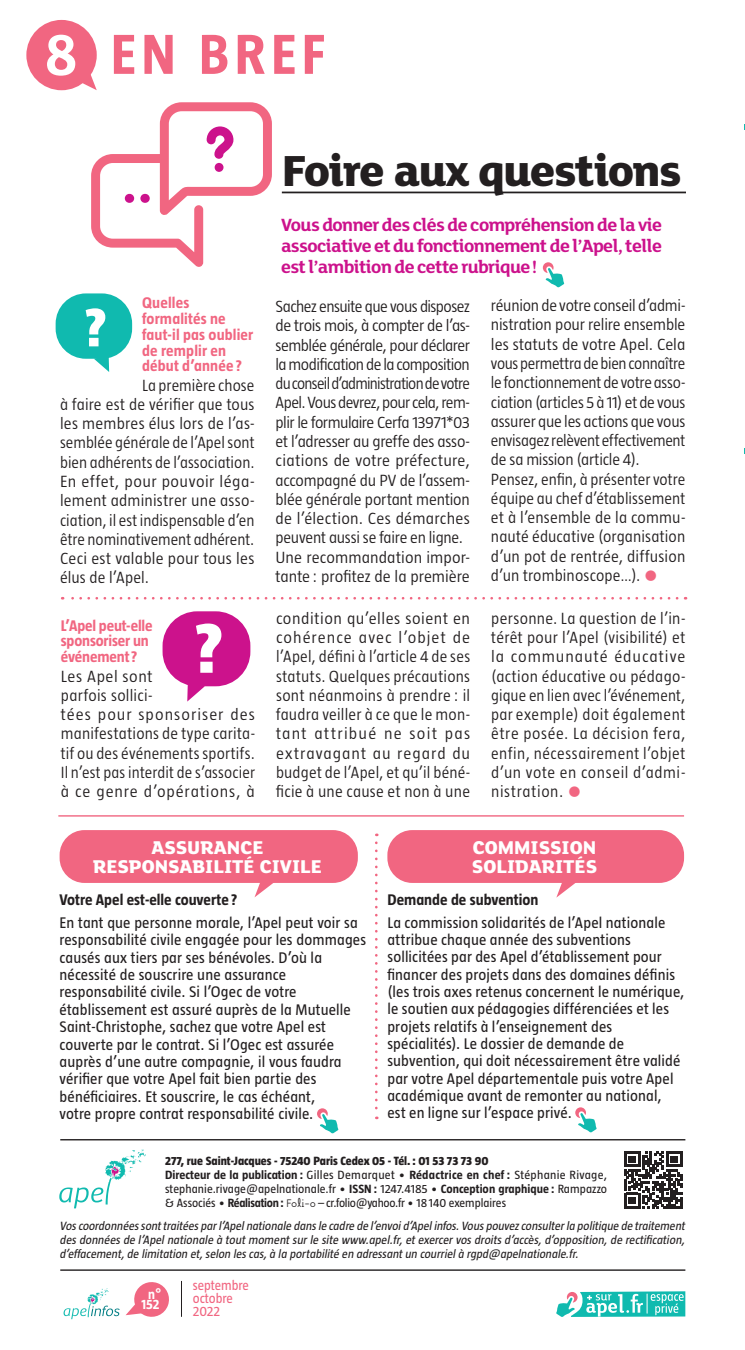
<style>
.page{position:relative;width:745px;height:1350px;background:#fff}
.page>*{position:absolute;margin:0;border:0;box-sizing:border-box;transform-origin:0 0}
.t1{font:800 71.75px "Taz";color:#fff}
.t2{font:700 57.75px "Taz";letter-spacing:.09em;color:#f16681}
.t3{font:800 55.48px "Taz";color:#fff}
.t4{font:800 47.25px "FS Lola";letter-spacing:-.03em;color:#231f20}
.t5{font:800 20.12px/19.2px "FS Lola";color:#fff}
.t6{font:700 19.25px/21px "FS Lola";letter-spacing:-.03em;color:#cc128c;text-align:justify}
.t7{font:300 16.62px/19.2px "Taz";color:#231f20;text-align:justify}
.t8{font:300 16.62px/19.2px "Taz";letter-spacing:-.02em;color:#231f20}
.t9{font:300 16.62px/19.2px "Taz";letter-spacing:.02em;color:#231f20}
.t10{font:15.75px/17.3px "Taz";letter-spacing:.01em;color:#231f20}
.t11{font:700 15.75px/15.8px "Taz";letter-spacing:.01em;color:#f16681}
.t12{font:700 15.75px "Taz";color:#231f20}
.t13{font:700 15.75px/15.8px "Taz";letter-spacing:-.01em;color:#f16681}
.t14{font:14px/13.1px "Taz";letter-spacing:-.005em;color:#f16681}
.t15{font:700 14px/10.5px "Taz";color:#fff;text-align:center}
.t16{font:italic 12.25px/14px "Taz";color:#231f20;text-align:justify}
.t17{font:12.25px/14px "Taz";color:#231f20}
.s1{font-family:"FS Lola";font-size:62.65px;color:#fff}
.s2{font-weight:800;font-size:24.5px;color:#f16681}
.s3{font-weight:800}
.s4{font-weight:700}
.s5{font-family:"Suburban";font-weight:300;font-size:14px}
</style>
<div class="page">
<svg style="left:91px;top:102px;width:181px;height:165px"></svg>
<div style="left:214px;top:163px;width:9px;height:9px;background:#cc128c;border-radius:50%"></div>
<div style="left:125px;top:194px;width:9px;height:9px;background:#cc128c;border-radius:4px"></div>
<div style="left:140px;top:194px;width:10px;height:9px;background:#cc128c;border-radius:4px"></div>
<hr style="left:60px;top:1138px;width:625px;height:2px;background:#231f20">
<hr style="left:60px;top:1269px;width:625px;height:1px;background:#231f20">
<hr style="left:282px;top:191px;width:403px;height:2px;background:#231f20">
<hr style="left:181px;top:1280px;width:1px;height:36px;background:#231f20">
<div style="left:26px;top:20px;width:71px;height:70px;background:#f16681;border-radius:50%"></div>
<svg style="left:66px;top:55px;width:31px;height:35px"></svg>
<svg style="left:624px;top:1151px;width:57px;height:57px"></svg>
<svg style="left:556px;top:1291px;width:129px;height:25px"></svg>
<svg style="left:542px;top:262px;width:22px;height:25px"></svg>
<svg style="left:63px;top:1282px;width:106px;height:37px"></svg>
<svg style="left:59px;top:1149px;width:87px;height:59px"></svg>
<hr style="left:58px;top:815px;width:625px;height:1px;background:#f16681">
<div style="left:56px;top:293px;width:76px;height:66px;background:#10baaf;border-radius:30px"></div>
<svg style="left:94px;top:358px;width:15px;height:14px"></svg>
<svg style="left:62px;top:597px;width:614px;height:2px"></svg>
<svg style="left:317px;top:1108px;width:21px;height:25px"></svg>
<svg style="left:375px;top:842px;width:2px;height:277px"></svg>
<div style="left:387px;top:830px;width:296px;height:52px;background:#f16681;border-radius:25px"></div>
<div style="left:60px;top:830px;width:297px;height:52px;background:#f16681;border-radius:25px"></div>
<svg style="left:575px;top:1107px;width:21px;height:25px"></svg>
<svg style="left:556px;top:882px;width:22px;height:15px"></svg>
<svg style="left:254px;top:882px;width:22px;height:15px"></svg>
<div style="left:162px;top:611px;width:88px;height:75px;background:#cc128c;border-radius:35px"></div>
<svg style="left:187px;top:684px;width:18px;height:17px"></svg>
<h2 class="t2" style="left:43px;top:24px;width:283px"><span class="s1">8</span> EN BREF</h2>
<p class="t11" style="left:142px;top:295px;width:113px">Quelles formalités ne faut-il pas oublier de remplir en début d’année ?</p>
<p class="t7" style="left:60px;top:375px;width:196px;text-indent:82px">La première chose à faire est de vérifier que tous les membres élus lors de l’as&shy;semblée générale de l’Apel sont bien adhérents de l’association.<br>En effet, pour pouvoir léga&shy;lement administrer une asso&shy;ciation, il est indispensable d’en être nominativement adhérent.<br>Ceci est valable pour tous les élus de l’Apel.</p>
<h3 class="t3" style="left:84px;top:299px;width:25px">?</h3>
<p class="t13" style="left:61px;top:617px;width:93px">L’Apel peut-elle sponsoriser un événement?</p>
<p class="t9" style="left:61px;top:666px;width:195px">Les Apel sont<br>parfois sollici-<br>tées pour sponsoriser des manifestations de type carita&shy;tif ou des événements sportifs.<br>Il n’est pas interdit de s’associer à ce genre d’opérations, à</p>
<h1 class="t1" style="left:193px;top:611px;width:32px">?</h1>
<h3 class="t4" style="left:282px;top:143px;width:401px">Foire aux questions</h3>
<p class="t6" style="left:281px;top:215px;width:382px">Vous donner des clés de compréhension de la vie associative et du fonctionnement de l’Apel, telle est l’ambition de cette rubrique!</p>
<p class="t8" style="left:275px;top:297px;width:196px">Sachez ensuite que vous disposez de trois mois, à compter de l’as&shy;semblée générale, pour déclarer la modification de la composition du conseil d’administration de votre<br>Apel. Vous devrez, pour cela, rem&shy;plir le formulaire Cerfa 13971*03 et l’adresser au greffe des asso&shy;ciations de votre préfecture, accompagné du PV de l’assem&shy;blée générale portant mention de l’élection. Ces démarches peuvent aussi se faire en ligne.<br>Une recommandation impor&shy;tante: profitez de la première</p>
<p class="t7" style="left:490px;top:296px;width:196px;text-align:left">réunion de votre conseil d’admi&shy;nistration pour relire ensemble les statuts de votre Apel. Cela vous permettra de bien connaître le fonctionnement de votre asso&shy;ciation (articles 5 à 11) et de vous assurer que les actions que vous envisagez relèvent effectivement de sa mission (article 4).<br>Pensez, enfin, à présenter votre équipe au chef d’établissement et à l’ensemble de la commu&shy;nauté éducative (organisation d’un pot de rentrée, diffusion d’un trombinoscope…). <span class="s2">•</span></p>
<p class="t7" style="left:276px;top:608px;width:195px">condition qu’elles soient en cohérence avec l’objet de l’Apel, défini à l’article 4 de ses statuts. Quelques précautions sont néanmoins à prendre : il faudra veiller à ce que le mon&shy;tant attribué ne soit pas extravagant au regard du budget de l’Apel, et qu’il béné&shy;ficie à une cause et non à une</p>
<p class="t7" style="left:491px;top:608px;width:195px">personne. La question de l’in&shy;térêt pour l’Apel (visibilité) et la communauté éducative (action éducative ou pédago&shy;gique en lien avec l’événement, par exemple) doit également être posée. La décision fera, enfin, nécessairement l’objet d’un vote en conseil d’admi&shy;nistration. <span class="s2">•</span></p>
<p class="t5" style="left:93px;top:838px;width:230px;text-align:center">ASSURANCE<br>RESPONSABILITÉ CIVILE</p>
<p class="t12" style="left:60px;top:891px;width:179px">Votre Apel est-elle couverte ?</p>
<p class="t10" style="left:60px;top:913px;width:308px">En tant que personne morale, l’Apel peut voir sa responsabilité civile engagée pour les dommages causés aux tiers par ses bénévoles. D’où la nécessité de souscrire une assurance responsabilité civile. Si l’Ogec de votre établissement est assuré auprès de la Mutuelle Saint-Christophe, sachez que votre Apel est couverte par le contrat. Si l’Ogec est assurée auprès d’une autre compagnie, il vous faudra vérifier que votre Apel fait bien partie des bénéficiaires. Et souscrire, le cas échéant,<br>votre propre contrat responsabilité civile.</p>
<p class="t5" style="left:471px;top:838px;width:127px">COMMISSION<br>SOLIDARITÉS</p>
<p class="t12" style="left:387px;top:891px;width:152px">Demande de subvention</p>
<p class="t10" style="left:387px;top:913px;width:298px">La commission solidarités de l’Apel nationale attribue chaque année des subventions sollicitées par des Apel d’établissement pour financer des projets dans des domaines définis (les trois axes retenus concernent le numérique, le soutien aux pédagogies différenciées et les projets relatifs à l’enseignement des spécialités). Le dossier de demande de subvention, qui doit nécessairement être validé par votre Apel départementale puis votre Apel académique avant de remonter au national,<br>est en ligne sur l’espace privé.</p>
<p class="t17" style="left:165px;top:1153px;width:443px"><span class="s3">277, rue Saint-Jacques - 75240 Paris Cedex 05 - Tél.: 01 53 73 73 90<br></span><span class="s4">Directeur de la publication :</span> Gilles Demarquet • <span class="s4">Rédactrice en chef :</span> Stéphanie Rivage, stephanie.rivage@apelnationale.fr • <span class="s4">ISSN:</span> 1247.4185 • <span class="s4">Conception graphique :</span> Rampazzo &amp; Associés • <span class="s4">Réalisation:</span> <span class="s5">Foli-o</span> – cr.folio@yahoo.fr • 18140 exemplaires</p>
<p class="t16" style="left:60px;top:1218px;width:628px">Vos coordonnées sonttraitées parl’Apelnationale dans le cadre de l’envoid’Apelinfos.Vous pouvezconsulterla politique de traitement des données de l’Apelnationale à toutmomentsurle site www.apel.fr,etexercervos droits d’accès,d’opposition,de rectification, d’effacement,de limitation et,selon les cas,à la portabilité en adressantun courrielà rgpd@apelnationale.fr.</p>
<p class="t15" style="left:141px;top:1288px;width:21px">n°<br>152</p>
<p class="t14" style="left:193px;top:1278px;width:57px">septembre octobre<br>2022</p>
</div>
